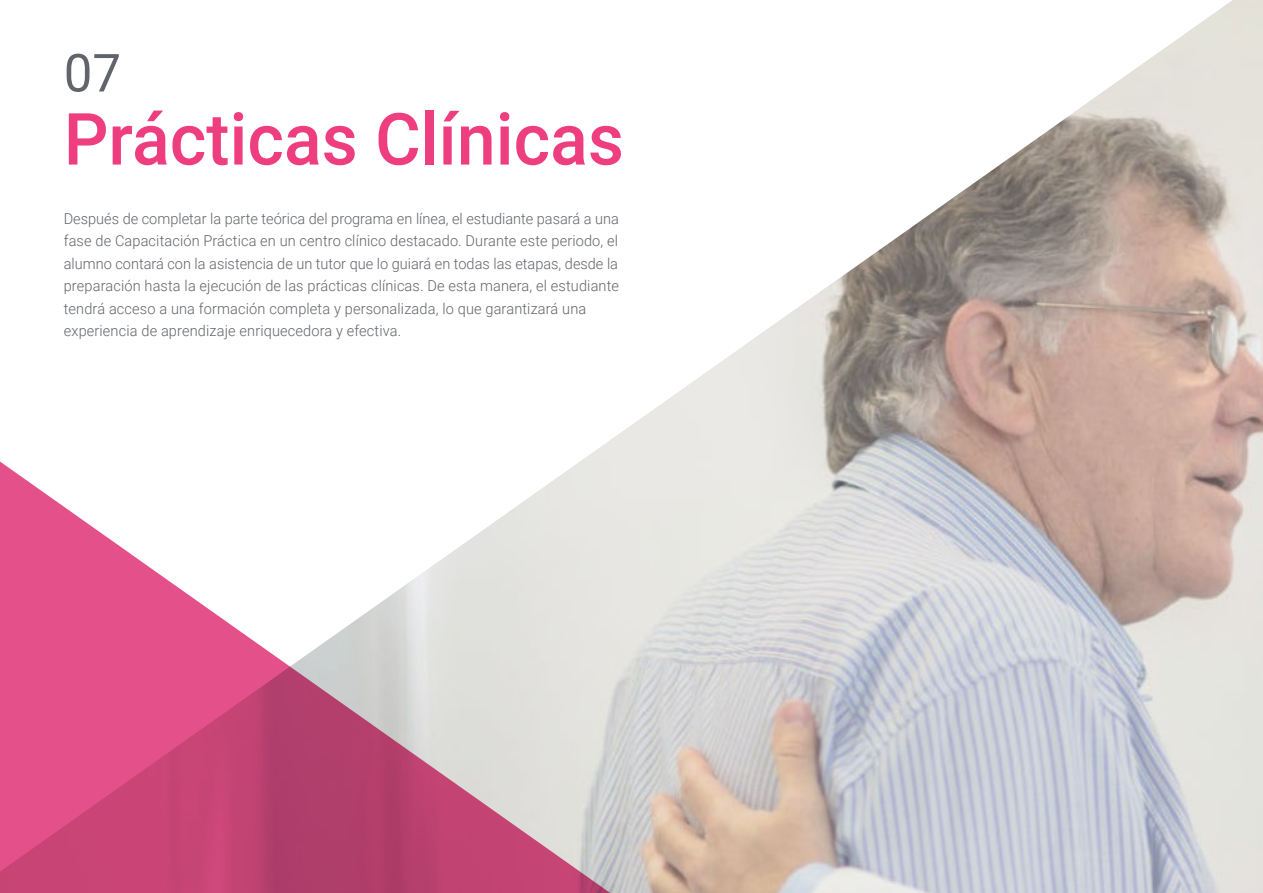
<style>
.page{position:relative;width:1263px;height:893px;background:#fff}
.page>*{position:absolute;margin:0;border:0;box-sizing:border-box;transform-origin:0 0}
.t1{font:500 72px "Roboto";color:#ee3e80}
.t2{font:52.5px "Roboto";color:#61646a}
.t3{font:300 15px/22.5px "Roboto";letter-spacing:.01em;color:#61646a}
</style>
<div class="page">
<img style="left:602px;top:0;width:661px;height:893px">
<svg style="left:0;top:446px;width:640px;height:447px"></svg>
<h2 class="t2" style="left:64px;top:36px;width:59px">07</h2>
<h1 class="t1" style="left:64px;top:89px;width:562px">Prácticas Clínicas</h1>
<p class="t3" style="left:64px;top:207px;width:557px">Después de completar la parte teórica del programa en línea, el estudiante pasará a una fase de Capacitación Práctica en un centro clínico destacado. Durante este periodo, el alumno contará con la asistencia de un tutor que lo guiará en todas las etapas, desde la preparación hasta la ejecución de las prácticas clínicas. De esta manera, el estudiante tendrá acceso a una formación completa y personalizada, lo que garantizará una experiencia de aprendizaje enriquecedora y efectiva.</p>
</div>
